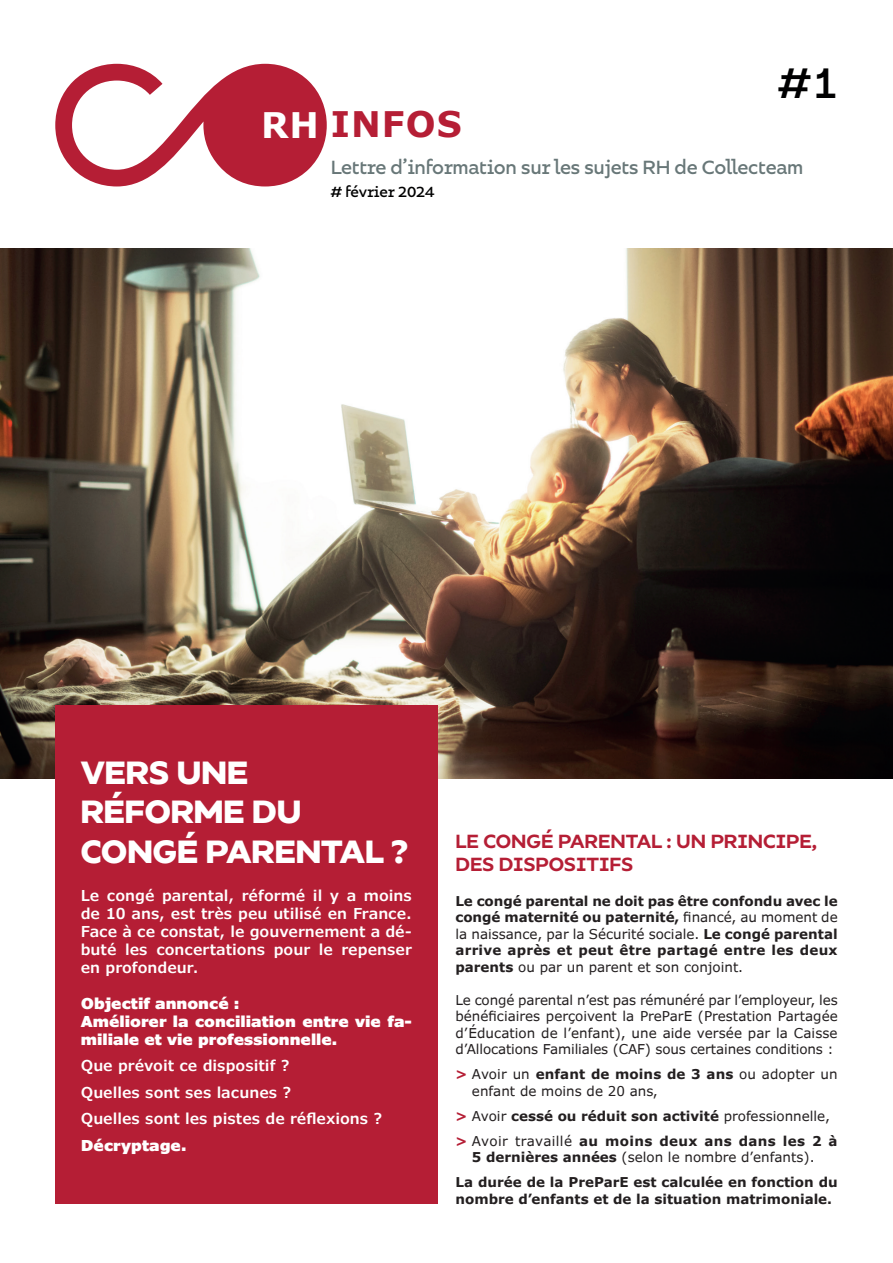
<style>
.page{position:relative;width:893px;height:1263px;background:#fff}
.page>*{position:absolute;margin:0;border:0;box-sizing:border-box;transform-origin:0 0}
.t1{font:43.5px "Bilbao";color:#000001}
.t2{font:700 35.25px "Verdana";letter-spacing:.03em;color:#b51e35}
.t3{font:600 33px/39.6px "Bilbao";color:#fff}
.t4{font:19.5px "Bilbao";letter-spacing:-.01em;color:#687778}
.t5{font:500 19.5px/23.4px "Bilbao";color:#b51e35}
.t6{font:600 15px/18px "Verdana Pro";color:#fff;text-align:justify}
.t7{font:900 15px/18px "Verdana Pro";color:#fff}
.t8{font:15px "Bilbao";color:#000001}
.t9{font:700 13.5px/16.5px "Verdana Pro";color:#231f20;text-align:justify}
.t10{font:13.5px/16.5px "Verdana Pro";letter-spacing:-.01em;color:#231f20;text-align:justify}
.s1{color:#fff}
.s2{font-weight:400}
.s3{font-weight:700;color:#b51e35}
.s4{font-weight:700}
.s5{color:#b51e35}
</style>
<div class="page">
<img style="left:0;top:249px;width:893px;height:529px">
<div style="left:55px;top:705px;width:382px;height:498px;background:#b51e35"></div>
<svg style="left:55px;top:64px;width:272px;height:122px"></svg>
<h2 class="t2" style="left:261px;top:100px;width:202px"><span class="s1">RH</span> INFOS</h2>
<h1 class="t1" style="left:778px;top:52px;width:61px">#1</h1>
<h3 class="t4" style="left:331px;top:153px;width:474px">Lettre d’information sur les sujets RH de Collecteam</h3>
<p class="t8" style="left:331px;top:181px;width:105px"># février 2024</p>
<h3 class="t3" style="left:81px;top:752px;width:329px">VERS UNE<br>RÉFORME DU<br>CONGÉ PARENTAL ?</h3>
<p class="t6" style="left:81px;top:886px;width:333px">Le congé parental, réformé il y a moins de 10 ans, est très peu utilisé en France.<br>Face à ce constat, le gouvernement a dé&shy;buté les concertations pour le repenser en profondeur.</p>
<p class="t7" style="left:81px;top:994px;width:333px">Objectif annoncé :<br>Améliorer la conciliation entre vie fa&shy;miliale et vie professionnelle.</p>
<p class="t6" style="left:81px;top:1053px;width:303px;line-height:26.5px;text-align:left">Que prévoit ce dispositif ?<br>Quelles sont ses lacunes ?<br>Quelles sont les pistes de réflexions ?</p>
<p class="t7" style="left:81px;top:1136px;width:107px">Décryptage.</p>
<h3 class="t5" style="left:455px;top:829px;width:363px">LE CONGÉ PARENTAL : UN PRINCIPE,<br>DES DISPOSITIFS</h3>
<p class="t9" style="left:455px;top:892px;width:384px">Le congé parental ne doit pas être confondu avec le congé maternité ou paternité, <span class="s2">financé, au moment de la naissance, par la Sécurité sociale.</span> Le congé parental arrive après et peut être partagé entre les deux parents <span class="s2">ou par un parent et son conjoint.</span></p>
<p class="t10" style="left:455px;top:991px;width:384px">Le congé parental n’est pas rémunéré par l’employeur, les bénéficiaires perçoivent la PreParE (Prestation Partagée d’Éducation de l’enfant), une aide versée par la Caisse d’Allocations Familiales (CAF) sous certaines conditions :</p>
<p class="t10" style="left:472px;top:1066px;width:367px;text-indent:-16px"><span class="s3">&gt;</span> Avoir un <span class="s4">enfant de moins de 3 ans</span> ou adopter un enfant de moins de 20 ans,</p>
<p class="t9" style="left:455px;top:1103px;width:384px;line-height:25px"><span class="s5">&gt;</span> <span class="s2">Avoir</span> cessé ou réduit son activité <span class="s2">professionnelle, </span><span class="s5">&gt;</span> <span class="s2">Avoir travaillé</span> au moins deux ans dans les 2 à</p>
<p class="t9" style="left:455px;top:1145px;width:384px;line-height:25px;text-align:center">5 dernières années <span class="s2">(selon le nombre d’enfants).<br></span>La durée de la PreParE est calculée en fonction du</p>
<p class="t9" style="left:455px;top:1190px;width:378px">nombre d’enfants et de la situation matrimoniale.</p>
</div>
